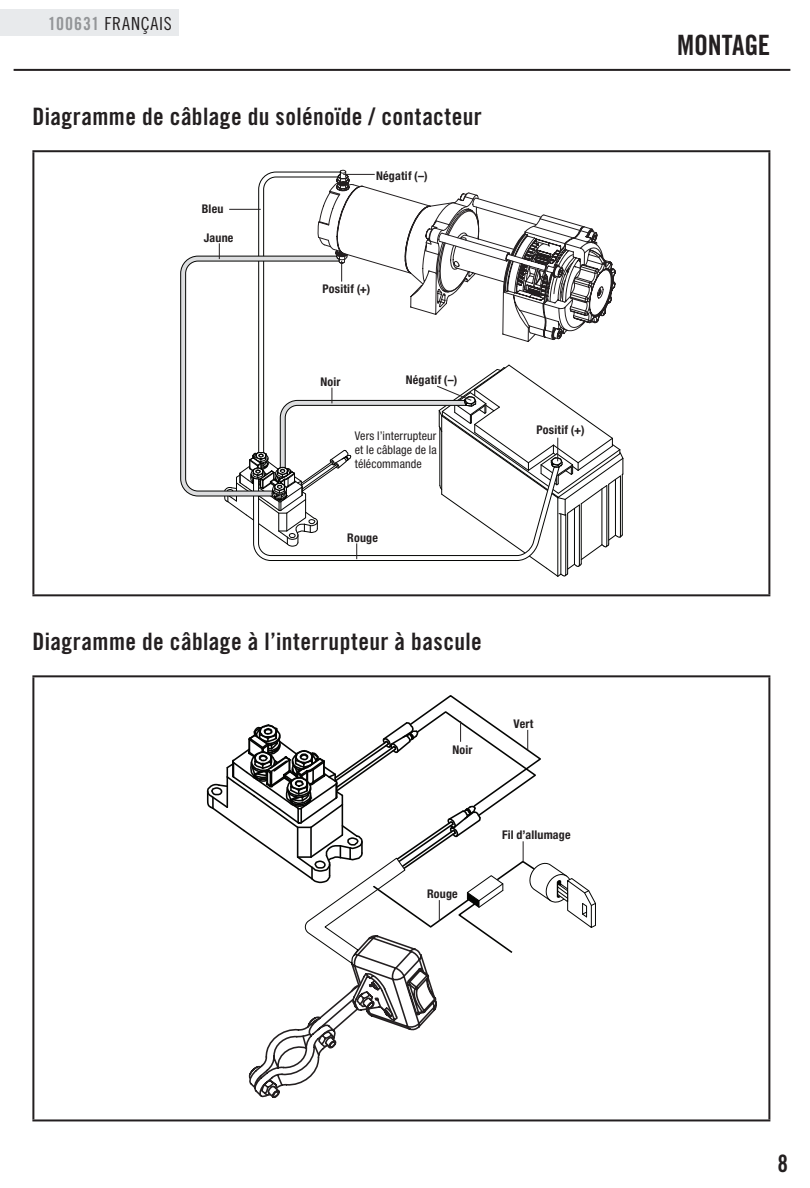
<style>
.page{position:relative;width:810px;height:1188px;background:#fff}
.page>*{position:absolute;margin:0;border:0;box-sizing:border-box;transform-origin:0 0}
.t1{font:28px "Trade Gothic Bold Cond Twenty";letter-spacing:-.015em;color:#231f20}
.t2{font:24px "Trade Gothic Bold Cond Twenty";letter-spacing:.015em;color:#231f20}
.t3{font:18px "Trade Gothic Cond Eighteen";letter-spacing:.045em;color:#231f20}
.t4{font:700 condensed 12px "Helvetica Neue LT Std";letter-spacing:.015em;color:#231f20}
.t5{font:condensed 12px/14px "Helvetica Neue LT Std";letter-spacing:.01em;color:#231f20;text-align:justify}
.s1{font-family:"Trade Gothic Bold Cond Twenty";color:#939598}
</style>
<div class="page">
<hr style="left:14px;top:69px;width:776px;height:2px;background:#231f20">
<div style="left:0;top:10px;width:178px;height:26px;background:#e8eaec"></div>
<hr style="left:32px;top:150px;width:738px;height:2px;background:#231f20">
<hr style="left:32px;top:152px;width:2px;height:442px;background:#231f20">
<hr style="left:768px;top:152px;width:2px;height:442px;background:#231f20">
<hr style="left:32px;top:594px;width:738px;height:2px;background:#231f20">
<svg style="left:181px;top:171px;width:443px;height:406px"></svg>
<hr style="left:32px;top:675px;width:738px;height:2px;background:#231f20">
<hr style="left:32px;top:677px;width:2px;height:442px;background:#231f20">
<hr style="left:768px;top:677px;width:2px;height:442px;background:#231f20">
<hr style="left:32px;top:1119px;width:738px;height:2px;background:#231f20">
<svg style="left:206px;top:695px;width:390px;height:403px"></svg>
<h3 class="t3" style="left:48px;top:13px;width:125px"><span class="s1">100631</span> FRANÇAIS</h3>
<h2 class="t2" style="left:32px;top:102px;width:451px">Diagramme de câblage du solénoïde / contacteur</h2>
<p class="t4" style="left:202px;top:201px;width:23px">Bleu</p>
<p class="t4" style="left:204px;top:230px;width:31px">Jaune</p>
<p class="t4" style="left:376px;top:168px;width:53px">Négatif (–)</p>
<p class="t4" style="left:322px;top:282px;width:50px">Positif (+)</p>
<p class="t4" style="left:320px;top:375px;width:22px">Noir</p>
<p class="t4" style="left:406px;top:372px;width:53px">Négatif (–)</p>
<p class="t5" style="left:355px;top:428px;width:83px">Vers l’interrupteur et le câblage de la télécommande</p>
<p class="t4" style="left:347px;top:530px;width:32px">Rouge</p>
<p class="t4" style="left:536px;top:422px;width:50px">Positif (+)</p>
<h2 class="t2" style="left:32px;top:627px;width:451px">Diagramme de câblage à l’interrupteur à bascule</h2>
<p class="t4" style="left:452px;top:742px;width:22px">Noir</p>
<p class="t4" style="left:514px;top:716px;width:22px">Vert</p>
<p class="t4" style="left:427px;top:886px;width:32px">Rouge</p>
<p class="t4" style="left:502px;top:828px;width:70px">Fil d’allumage</p>
<h1 class="t1" style="left:677px;top:28px;width:95px">MONTAGE</h1>
<h2 class="t2" style="left:777px;top:1149px;width:12px">8</h2>
</div>
